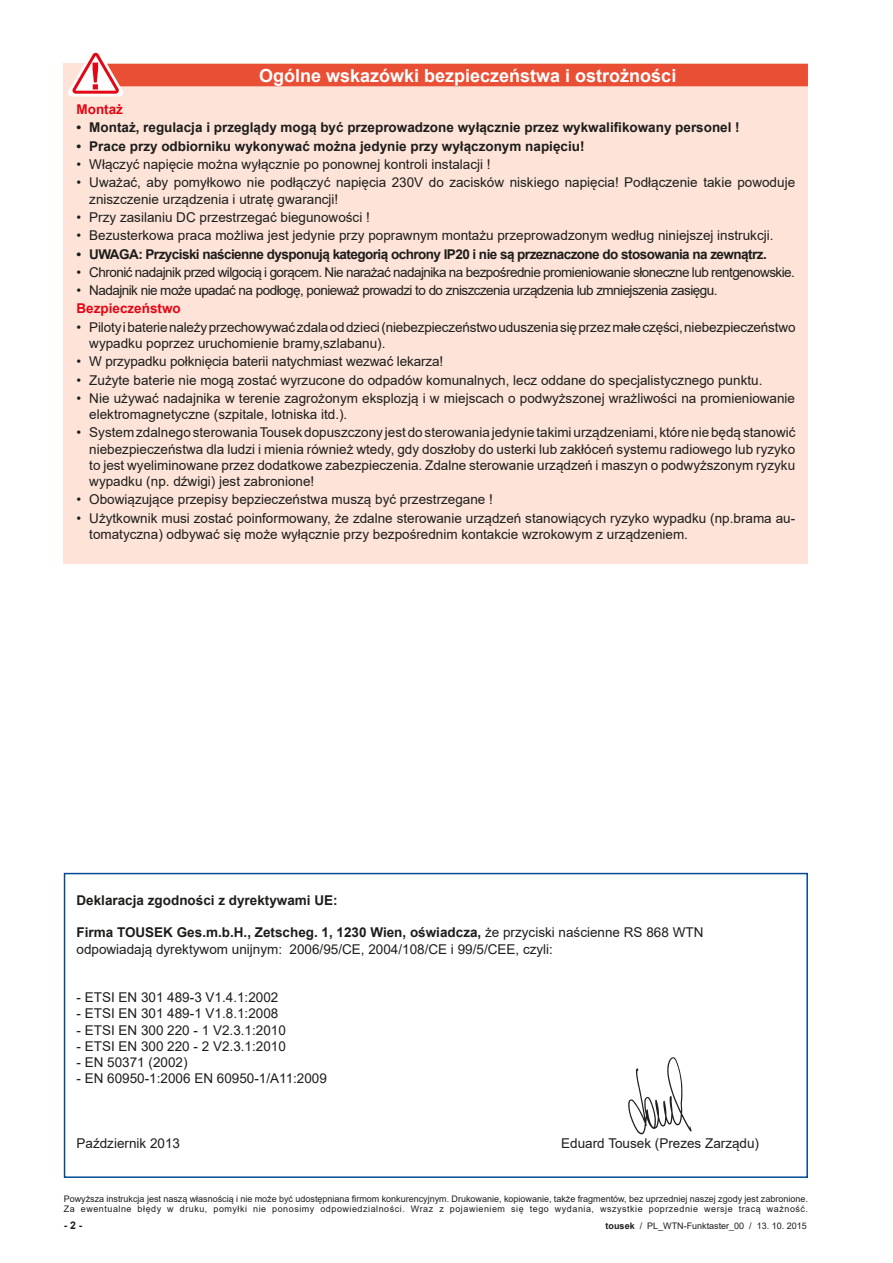
<style>
.page{position:relative;width:893px;height:1263px;background:#fff}
.page>*{position:absolute;margin:0;border:0;box-sizing:border-box;transform-origin:0 0}
.t1{font:700 18px "Arial";color:#fff}
.t2{font:13.5px/16.2px "Arial";color:#1d1d1b}
.t3{font:13.5px "Arial";letter-spacing:-.04em;color:#1d1d1b}
.t4{font:700 13.5px "Arial";color:#1d1d1b}
.t5{font:700 13.5px "Arial";letter-spacing:-.04em;color:#1d1d1b}
.t6{font:700 13.5px "Arial";color:#e30614}
.t7{font:700 10.5px "Arial";color:#1d1d1b}
.t8{font:9px/10.8px "Arial";color:#1d1d1b}
.s1{font-weight:700}
</style>
<div class="page">
<div style="left:64px;top:64px;width:744px;height:500px;background:#fde3d8"></div>
<div style="left:85px;top:64px;width:723px;height:22px;background:#e94f35"></div>
<svg style="left:65px;top:52px;width:61px;height:45px"></svg>
<div style="left:64px;top:873px;width:744px;height:305px;border:2px solid #004b94"></div>
<img style="left:628px;top:1057px;width:64px;height:78px">
<h1 class="t1" style="left:259px;top:63px;width:419px">Ogólne wskazówki bezpieczeństwa i ostrożności</h1>
<p class="t6" style="left:77px;top:100px;width:48px">Montaż</p>
<p class="t4" style="left:77px;top:118px;width:665px">• Montaż, regulacja i przeglądy mogą być przeprowadzone wyłącznie przez wykwalifikowany personel !</p>
<p class="t4" style="left:77px;top:136px;width:509px">• Prace przy odbiorniku wykonywać można jedynie przy wyłączonym napięciu!</p>
<p class="t2" style="left:77px;top:156px;width:416px">• Włączyć napięcie można wyłącznie po ponownej kontroli instalacji !</p>
<p class="t2" style="left:89px;top:174px;width:707px;text-indent:-13px">• Uważać, aby pomyłkowo nie podłączyć napięcia 230V do zacisków niskiego napięcia! Podłączenie takie powoduje zniszczenie urządzenia i utratę gwarancji!</p>
<p class="t2" style="left:77px;top:209px;width:295px">• Przy zasilaniu DC przestrzegać biegunowości !</p>
<p class="t2" style="left:77px;top:227px;width:698px">• Bezusterkowa praca możliwa jest jedynie przy poprawnym montażu przeprowadzonym według niniejszej instrukcji.</p>
<p class="t5" style="left:77px;top:244px;width:692px">• UWAGA: Przyciski naścienne dysponują kategorią ochrony IP20 i nie są przeznaczone do stosowania na zewnątrz.</p>
<p class="t3" style="left:77px;top:263px;width:720px">• Chronić nadajnik przed wilgocią i gorącem. Nie narażać nadajnika na bezpośrednie promieniowanie słoneczne lub rentgenowskie.</p>
<p class="t3" style="left:77px;top:281px;width:642px">• Nadajnik nie może upadać na podłogę, ponieważ prowadzi to do zniszczenia urządzenia lub zmniejszenia zasięgu.</p>
<p class="t6" style="left:77px;top:299px;width:106px">Bezpieczeństwo</p>
<p class="t2" style="left:89px;top:319px;width:708px;text-indent:-13px">• Piloty i baterie należy przechowywać zdala od dzieci (niebezpieczeństwo uduszenia się przez małe części, niebezpieczeństwo wypadku poprzez uruchomienie bramy,szlabanu).</p>
<p class="t2" style="left:77px;top:353px;width:368px">• W przypadku połknięcia baterii natychmiast wezwać lekarza!</p>
<p class="t2" style="left:77px;top:372px;width:687px">• Zużyte baterie nie mogą zostać wyrzucone do odpadów komunalnych, lecz oddane do specjalistycznego punktu.</p>
<p class="t2" style="left:89px;top:390px;width:707px;text-indent:-13px">• Nie używać nadajnika w terenie zagrożonym eksplozją i w miejscach o podwyższonej wrażliwości na promieniowanie elektromagnetyczne (szpitale, lotniska itd.).</p>
<p class="t2" style="left:89px;top:425px;width:708px;text-align:justify;text-indent:-13px">• System zdalnego sterowania Tousek dopuszczony jest do sterowania jedynie takimi urządzeniami, które nie będą stanowić niebezpieczeństwa dla ludzi i mienia również wtedy, gdy doszłoby do usterki lub zakłóceń systemu radiowego lub ryzyko to jest wyeliminowane przez dodatkowe zabezpieczenia. Zdalne sterowanie urządzeń i maszyn o podwyższonym ryzyku wypadku (np. dźwigi) jest zabronione!</p>
<p class="t2" style="left:77px;top:491px;width:418px">• Obowiązujące przepisy bepzieczeństwa muszą być przestrzegane !</p>
<p class="t2" style="left:89px;top:510px;width:707px;text-indent:-13px">• Użytkownik musi zostać poinformowany, że zdalne sterowanie urządzeń stanowiących ryzyko wypadku (np.brama au&shy;tomatyczna) odbywać się może wyłącznie przy bezpośrednim kontakcie wzrokowym z urządzeniem.</p>
<p class="t4" style="left:77px;top:891px;width:263px">Deklaracja zgodności z dyrektywami UE:</p>
<p class="t2" style="left:77px;top:924px;width:628px"><span class="s1">Firma TOUSEK Ges.m.b.H., Zetscheg. 1, 1230 Wien, oświadcza,</span> że przyciski naścienne RS 868 WTN odpowiadają dyrektywom unijnym: 2006/95/CE, 2004/108/CE i 99/5/CEE, czyli:</p>
<p class="t2" style="left:77px;top:989px;width:203px">- ETSI EN 301 489-3 V1.4.1:2002</p>
<p class="t2" style="left:77px;top:1005px;width:203px">- ETSI EN 301 489-1 V1.8.1:2008</p>
<p class="t2" style="left:77px;top:1022px;width:211px">- ETSI EN 300 220 - 1 V2.3.1:2010</p>
<p class="t2" style="left:77px;top:1038px;width:211px">- ETSI EN 300 220 - 2 V2.3.1:2010</p>
<p class="t2" style="left:77px;top:1054px;width:113px">- EN 50371 (2002)</p>
<p class="t2" style="left:77px;top:1070px;width:252px">- EN 60950-1:2006 EN 60950-1/A11:2009</p>
<p class="t2" style="left:77px;top:1135px;width:105px">Październik 2013</p>
<p class="t2" style="left:561px;top:1135px;width:199px">Eduard Tousek (Prezes Zarządu)</p>
<p class="t8" style="left:64px;top:1193px;width:746px">Powyższa instrukcja jest naszą własnością i nie może być udostępniana firmom konkurencyjnym. Drukowanie, kopiowanie, także fragmentów, bez uprzedniej naszej zgody jest zabronione.<br>Za ewentualne błędy w druku, pomyłki nie ponosimy odpowiedzialności. Wraz z pojawieniem się tego wydania, wszystkie poprzednie wersje tracą ważność.</p>
<p class="t7" style="left:64px;top:1218px;width:20px">- 2 -</p>
<p class="t8" style="left:606px;top:1220px;width:203px"><span class="s1">tousek</span> / PL_WTN-Funktaster_00 / 13. 10. 2015</p>
</div>
